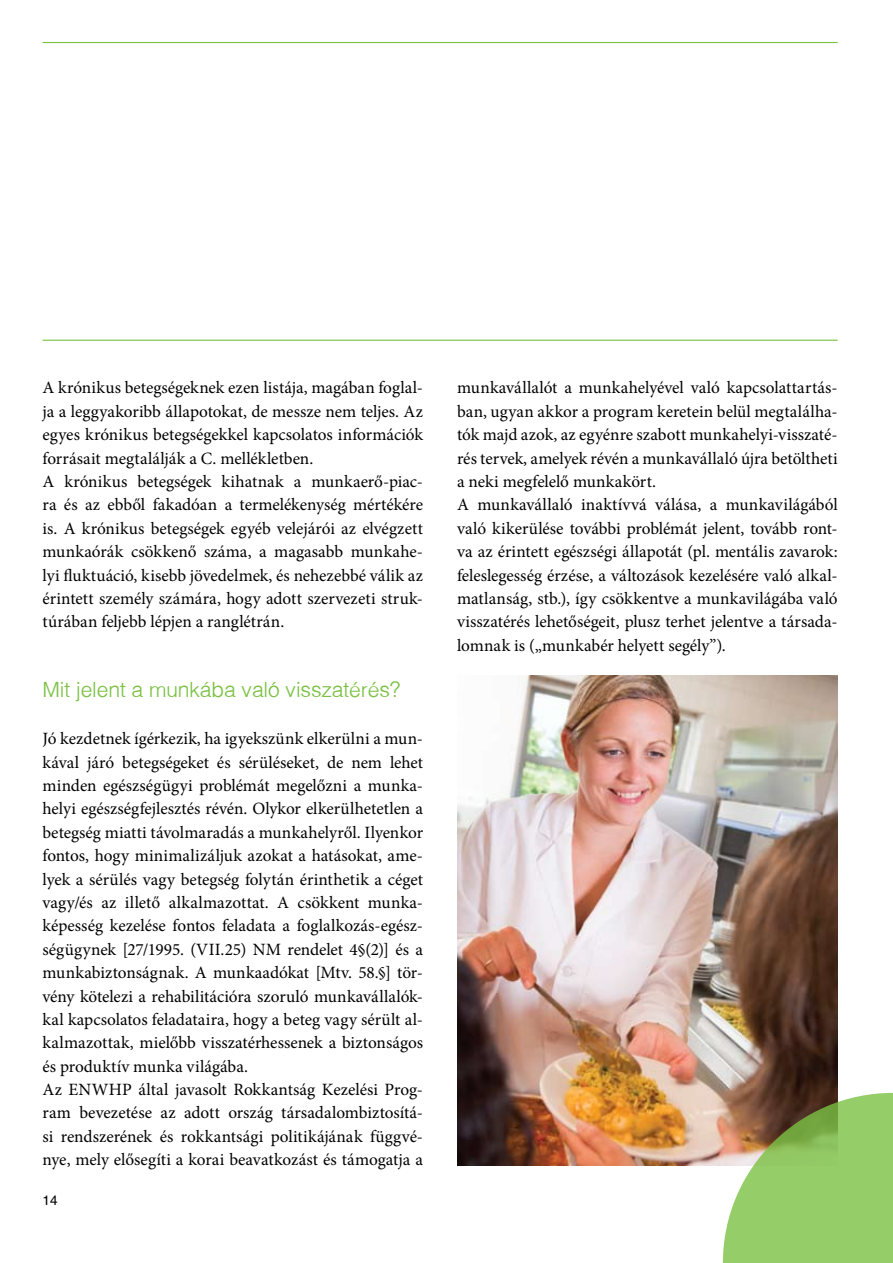
<style>
.page{position:relative;width:893px;height:1263px;background:#fff}
.page>*{position:absolute;margin:0;border:0;box-sizing:border-box;transform-origin:0 0}
.t1{font:300 21px "Helvetica";color:#7bc143}
.t2{font:17.25px/23.4px "Minion Pro";color:#000}
.t3{font:13.5px "Helvetica TTF";color:#000}
</style>
<div class="page">
<hr style="left:43px;top:42px;width:795px;height:1px;background:#7bc143">
<hr style="left:43px;top:340px;width:795px;height:1px;background:#7bc143">
<img style="left:457px;top:675px;width:381px;height:490px">
<svg style="left:723px;top:1093px;width:170px;height:170px;background:#95b966"></svg>
<p class="t2" style="left:43px;top:376px;width:382px">A krónikus betegségeknek ezen listája, magában foglal&shy;ja a leggyakoribb állapotokat, de messze nem teljes. Az egyes krónikus betegségekkel kapcsolatos információk forrásait megtalálják a C. mellékletben.<br>A krónikus betegségek kihatnak a munkaerő-piac&shy;ra és az ebből fakadóan a termelékenység mértékére is. A krónikus betegségek egyéb velejárói az elvégzett munkaórák csökkenő száma, a magasabb munkahe&shy;lyi fluktuáció, kisebb jövedelmek, és nehezebbé válik az érintett személy számára, hogy adott szervezeti struk&shy;túrában feljebb lépjen a ranglétrán.</p>
<p class="t1" style="left:43px;top:676px;width:359px">Mit jelent a munkába való visszatérés?</p>
<p class="t2" style="left:43px;top:727px;width:382px">Jó kezdetnek ígérkezik, ha igyekszünk elkerülni a mun&shy;kával járó betegségeket és sérüléseket, de nem lehet minden egészségügyi problémát megelőzni a munka&shy;helyi egészségfejlesztés révén. Olykor elkerülhetetlen a betegség miatti távolmaradás a munkahelyről. Ilyenkor fontos, hogy minimalizáljuk azokat a hatásokat, ame&shy;lyek a sérülés vagy betegség folytán érinthetik a céget vagy/és az illető alkalmazottat. A csökkent munka&shy;képesség kezelése fontos feladata a foglalkozás-egész&shy;ségügynek [27/1995. (VII.25) NM rendelet 4§(2)] és a munkabiztonságnak. A munkaadókat [Mtv. 58.§] tör&shy;vény kötelezi a rehabilitációra szoruló munkavállalók&shy;kal kapcsolatos feladataira, hogy a beteg vagy sérült al&shy;kalmazottak, mielőbb visszatérhessenek a biztonságos és produktív munka világába.<br>Az ENWHP által javasolt Rokkantság Kezelési Prog&shy;ram bevezetése az adott ország társadalombiztosítá&shy;si rendszerének és rokkantsági politikájának függvé&shy;nye, mely elősegíti a korai beavatkozást és támogatja a</p>
<p class="t3" style="left:43px;top:1192px;width:17px">14</p>
<p class="t2" style="left:457px;top:376px;width:382px">munkavállalót a munkahelyével való kapcsolattartás&shy;ban, ugyan akkor a program keretein belül megtalálha&shy;tók majd azok, az egyénre szabott munkahelyi-visszaté&shy;rés tervek, amelyek révén a munkavállaló újra betöltheti a neki megfelelő munkakört.<br>A munkavállaló inaktívvá válása, a munkavilágából való kikerülése további problémát jelent, tovább ront&shy;va az érintett egészségi állapotát (pl. mentális zavarok: feleslegesség érzése, a változások kezelésére való alkal&shy;matlanság, stb.), így csökkentve a munkavilágába való visszatérés lehetőségeit, plusz terhet jelentve a társada&shy;lomnak is („munkabér helyett segély”).</p>
</div>
